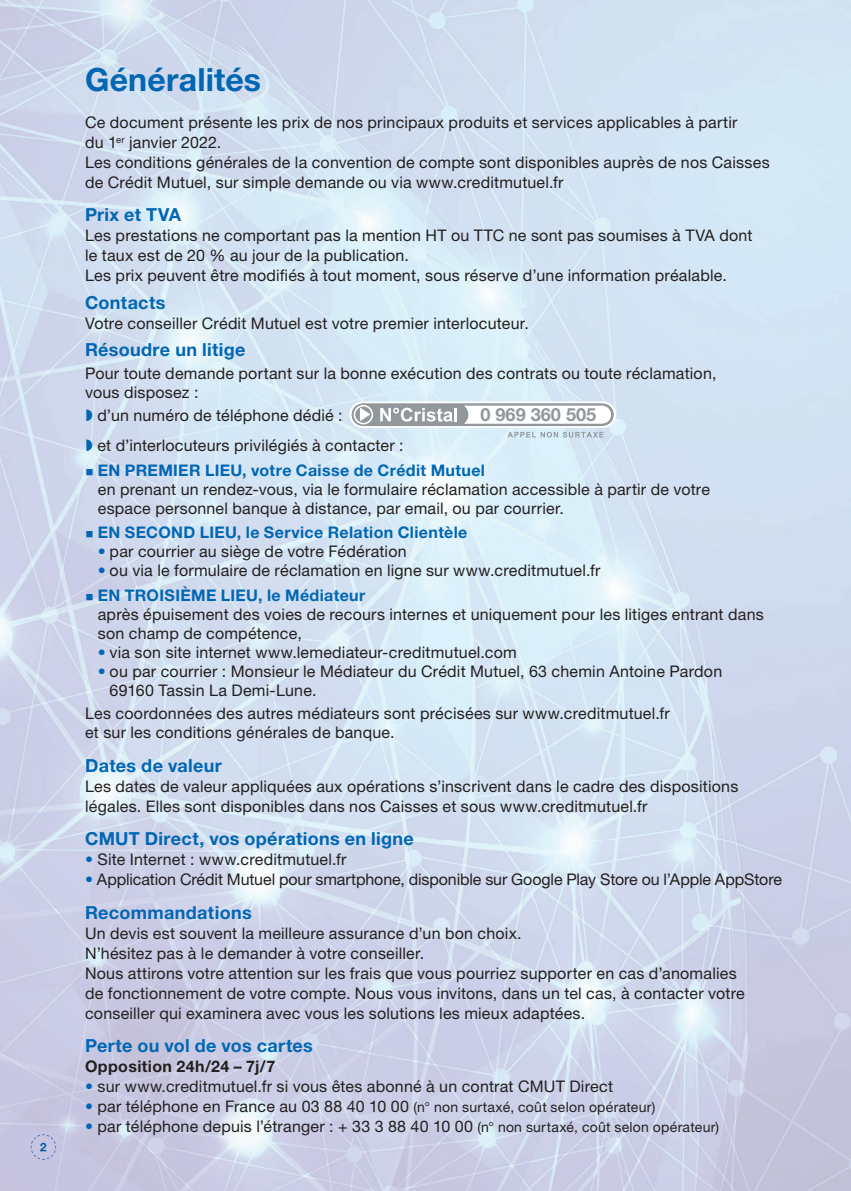
<style>
.page{position:relative;width:851px;height:1191px;background:#fff}
.page>*{position:absolute;margin:0;border:0;box-sizing:border-box;transform-origin:0 0}
.t1{font:700 32px "Helvetica Neue LT Pro";letter-spacing:.005em;color:#0166b3}
.t2{font:700 18.2px "Helvetica Neue LT Pro";color:#90979d}
.t3{font:700 18px "Helvetica Neue LT Pro";letter-spacing:.02em;color:#0166b3}
.t4{font:16px/20px "Helvetica Neue LT Pro";letter-spacing:.015em;color:#231f20}
.t5{font:16px "Helvetica Neue LT Pro";letter-spacing:-.005em;color:#231f20}
.t6{font:700 16px "Helvetica Neue LT Pro";letter-spacing:.02em;color:#0166b3}
.t7{font:700 16px "Helvetica Neue LT Pro";letter-spacing:.02em;color:#231f20}
.t8{font:14px "Helvetica Neue LT Pro";letter-spacing:.02em;color:#231f20}
.s1{color:#0166b3}
.s2{font-weight:700;color:#0166b3}
.s3{font-stretch:condensed;color:#0166b3}
.s4{font-size:16px;color:#0166b3}
.s5{font-size:16px}
.s6{font-size:14px}
</style>
<div class="page">
<img style="left:0;top:0;width:850px;height:1191px">
<img style="left:31px;top:1134px;width:25px;height:25px">
<div style="left:349px;top:401px;width:267px;height:27px;background:#fff;border-radius:13px"></div>
<svg style="left:351px;top:403px;width:262px;height:23px"></svg>
<svg style="left:507px;top:432px;width:96px;height:5px"></svg>
<svg style="left:86px;top:409px;width:6px;height:12px"></svg>
<svg style="left:86px;top:439px;width:6px;height:12px"></svg>
<h1 class="t1" style="left:85px;top:59px;width:177px">Généralités</h1>
<p class="t4" style="left:85px;top:112px;width:686px">Ce document présente les prix de nos principaux produits et services applicables à partir<br>du 1<sup>er</sup> janvier 2022.<br>Les conditions générales de la convention de compte sont disponibles auprès de nos Caisses de Crédit Mutuel, sur simple demande ou via www.creditmutuel.fr</p>
<p class="t3" style="left:85px;top:203px;width:98px">Prix et TVA</p>
<p class="t4" style="left:85px;top:225px;width:669px">Les prestations ne comportant pas la mention HT ou TTC ne sont pas soumises à TVA dont le taux est de 20 % au jour de la publication.<br>Les prix peuvent être modifiés à tout moment, sous réserve d’une information préalable.</p>
<p class="t3" style="left:85px;top:291px;width:82px">Contacts</p>
<p class="t4" style="left:85px;top:313px;width:445px">Votre conseiller Crédit Mutuel est votre premier interlocuteur.</p>
<p class="t3" style="left:85px;top:338px;width:162px">Résoudre un litige</p>
<p class="t4" style="left:85px;top:363px;width:632px;line-height:19px">Pour toute demande portant sur la bonne exécution des contrats ou toute réclamation, vous disposez :</p>
<p class="t4" style="left:97px;top:400px;width:308px;line-height:30.4px">d’un numéro de téléphone dédié :<br>et d’interlocuteurs privilégiés à contacter :</p>
<p class="t4" style="left:98px;top:460px;width:613px;line-height:19px;text-indent:-13px"><span class="s1">○</span> <span class="s2">EN PREMIER LIEU, votre Caisse de Crédit Mutuel<br></span>en prenant un rendez-vous, via le formulaire réclamation accessible à partir de votre espace personnel banque à distance, par email, ou par courrier.</p>
<p class="t6" style="left:85px;top:522px;width:384px">○ EN SECOND LIEU, le Service Relation Clientèle</p>
<p class="t4" style="left:98px;top:541px;width:310px"><span class="s3">•</span> par courrier au siège de votre Fédération</p>
<p class="t4" style="left:98px;top:560px;width:504px"><span class="s3">•</span> ou via le formulaire de réclamation en ligne sur www.creditmutuel.fr</p>
<p class="t4" style="left:98px;top:585px;width:667px;line-height:19px;text-indent:-13px"><span class="s1">○</span> <span class="s2">EN TROISIÈME LIEU, le Médiateur<br></span>après épuisement des voies de recours internes et uniquement pour les litiges entrant dans son champ de compétence,</p>
<p class="t4" style="left:98px;top:642px;width:420px"><span class="s3">•</span> via son site internet www.lemediateur-creditmutuel.com</p>
<p class="t4" style="left:110px;top:661px;width:614px;line-height:19px;text-indent:-12px"><span class="s3">•</span> ou par courrier : Monsieur le Médiateur du Crédit Mutuel, 63 chemin Antoine Pardon<br>69160 Tassin La Demi-Lune.</p>
<p class="t4" style="left:85px;top:704px;width:586px;line-height:19px">Les coordonnées des autres médiateurs sont précisées sur www.creditmutuel.fr et sur les conditions générales de banque.</p>
<p class="t3" style="left:85px;top:754px;width:138px">Dates de valeur</p>
<p class="t4" style="left:85px;top:776px;width:654px">Les dates de valeur appliquées aux opérations s’inscrivent dans le cadre des dispositions légales. Elles sont disponibles dans nos Caisses et sous www.creditmutuel.fr</p>
<p class="t3" style="left:85px;top:827px;width:330px">CMUT Direct, vos opérations en ligne</p>
<p class="t4" style="left:85px;top:849px;width:263px"><span class="s1">•</span> Site Internet : www.creditmutuel.fr</p>
<p class="t5" style="left:85px;top:869px;width:698px"><span class="s1">•</span> Application Crédit Mutuel pour smartphone, disponible sur Google Play Store ou l’Apple AppStore</p>
<p class="t3" style="left:85px;top:901px;width:168px">Recommandations</p>
<p class="t4" style="left:85px;top:922px;width:661px">Un devis est souvent la meilleure assurance d’un bon choix.<br>N’hésitez pas à le demander à votre conseiller.<br>Nous attirons votre attention sur les frais que vous pourriez supporter en cas d’anomalies de fonctionnement de votre compte. Nous vous invitons, dans un tel cas, à contacter votre conseiller qui examinera avec vous les solutions les mieux adaptées.</p>
<p class="t3" style="left:85px;top:1034px;width:229px">Perte ou vol de vos cartes</p>
<p class="t7" style="left:85px;top:1056px;width:192px">Opposition 24h/24 – 7j/7</p>
<p class="t4" style="left:85px;top:1076px;width:529px"><span class="s1">•</span> sur www.creditmutuel.fr si vous êtes abonné à un contrat CMUT Direct</p>
<p class="t8" style="left:85px;top:1098px;width:571px"><span class="s4">•</span> <span class="s5">par téléphone en France au 03 88 40 10 00</span> (n° non surtaxé, coût selon opérateur)</p>
<p class="t4" style="left:85px;top:1116px;width:635px"><span class="s1">•</span> par téléphone depuis l’étranger : + 33 3 88 40 10 00 <span class="s6">(n° non surtaxé, coût selon opérateur)</span></p>
<p class="t2" style="left:480px;top:403px;width:117px">0 969 360 505</p>
</div>
